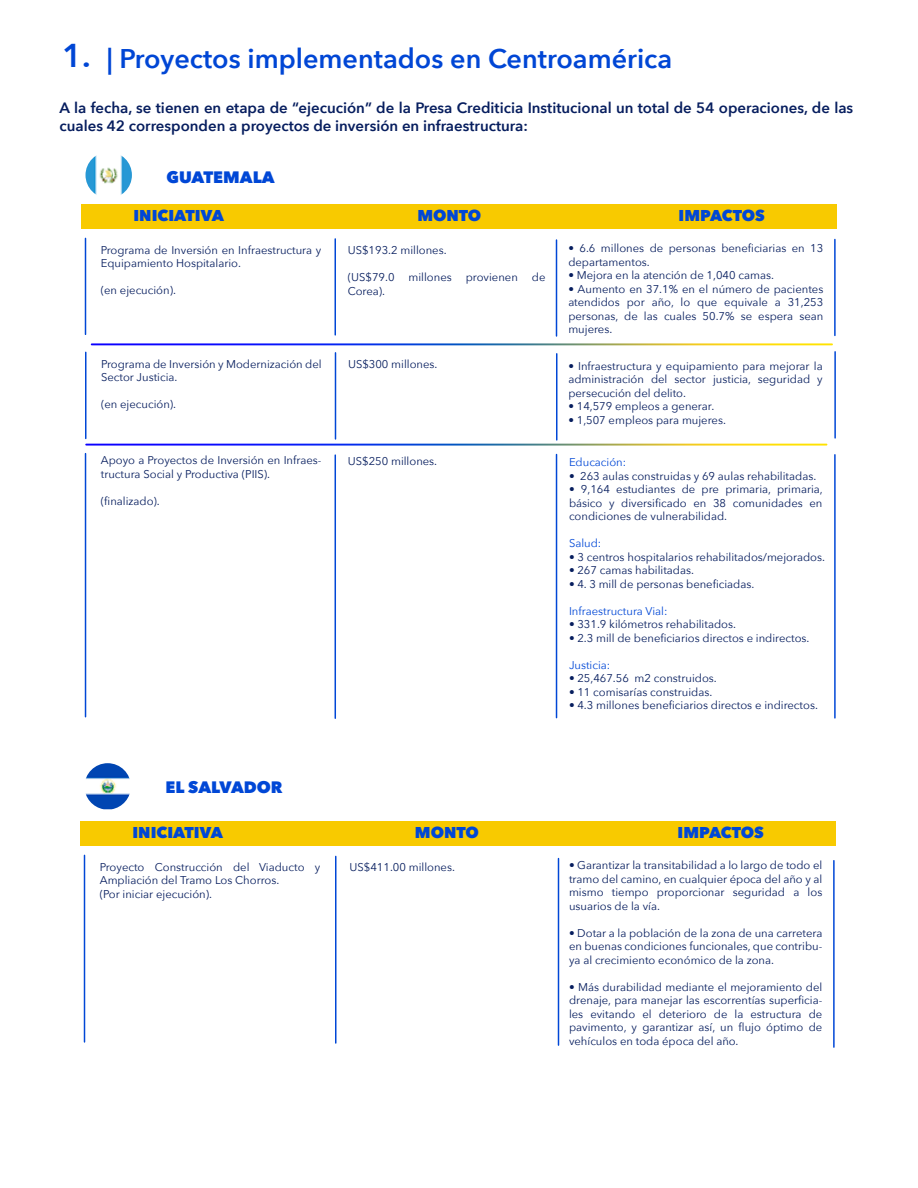
<style>
.page{position:relative;width:918px;height:1188px;background:#fff}
.page>*{position:absolute;margin:0;border:0;box-sizing:border-box;transform-origin:0 0}
.t1{font:600 27px "Avenir Next";color:#0046d5}
.t2{font:800 16.5px "Avenir Next";color:#0047d6}
.t3{font:800 15.6px "Avenir Next";color:#0047d6}
.t4{font:600 15px/18px "Avenir Next";color:#061d5e}
.t5{font:11.25px/13.5px "Avenir Next";color:#061d5e}
.t6{font:11.25px "Avenir Next";color:#0047d6}
.s1{font-size:33px}
</style>
<div class="page">
<img style="left:86px;top:152px;width:46px;height:46px;border-radius:23px">
<div style="left:81px;top:204px;width:756px;height:25px;background:#f8ca00"></div>
<hr style="left:556px;top:240px;width:1px;height:96px;background:#0047d6">
<hr style="left:335px;top:239px;width:1px;height:96px;background:#0047d6">
<hr style="left:834px;top:239px;width:2px;height:96px;background:#0047d6">
<hr style="left:85px;top:238px;width:1px;height:96px;background:#0047d6">
<svg style="left:91px;top:343px;width:742px;height:2px"></svg>
<hr style="left:556px;top:354px;width:1px;height:86px;background:#0047d6">
<hr style="left:335px;top:353px;width:1px;height:86px;background:#0047d6">
<hr style="left:834px;top:352px;width:2px;height:86px;background:#0047d6">
<hr style="left:85px;top:352px;width:2px;height:86px;background:#0047d6">
<img style="left:85px;top:763px;width:45px;height:46px">
<hr style="left:556px;top:455px;width:1px;height:263px;background:#0047d6">
<hr style="left:335px;top:455px;width:1px;height:263px;background:#0047d6">
<hr style="left:834px;top:455px;width:2px;height:263px;background:#0047d6">
<hr style="left:85px;top:454px;width:1px;height:263px;background:#0047d6">
<svg style="left:85px;top:444px;width:742px;height:2px"></svg>
<div style="left:80px;top:821px;width:756px;height:25px;background:#f8ca00"></div>
<hr style="left:558px;top:859px;width:1px;height:186px;background:#0047d6">
<hr style="left:335px;top:856px;width:2px;height:187px;background:#0047d6">
<hr style="left:833px;top:861px;width:2px;height:186px;background:#0047d6">
<hr style="left:84px;top:855px;width:1px;height:187px;background:#0047d6">
<h1 class="t1" style="left:62px;top:35px;width:612px"><span class="s1">1.</span> | Proyectos implementados en Centroamérica</h1>
<h3 class="t4" style="left:59px;top:98px;width:795px">A la fecha, se tienen en etapa de “ejecución” de la Presa Crediticia Institucional un total de 54 operaciones, de las cuales 42 corresponden a proyectos de inversión en infraestructura:</h3>
<h2 class="t2" style="left:167px;top:167px;width:110px">GUATEMALA</h2>
<h3 class="t3" style="left:133px;top:206px;width:92px">INICIATIVA</h3>
<h3 class="t3" style="left:417px;top:206px;width:65px">MONTO</h3>
<h3 class="t3" style="left:679px;top:206px;width:88px">IMPACTOS</h3>
<p class="t5" style="left:101px;top:243px;width:222px">Programa de Inversión en Infraestructura y<br>Equipamiento Hospitalario.</p>
<p class="t5" style="left:101px;top:283px;width:77px">(en ejecución).</p>
<p class="t5" style="left:568px;top:241px;width:256px">• 6.6 millones de personas beneficiarias en 13 departamentos.</p>
<p class="t5" style="left:568px;top:268px;width:207px">• Mejora en la atención de 1,040 camas.</p>
<p class="t5" style="left:568px;top:282px;width:256px;text-align:justify">• Aumento en 37.1% en el número de pacientes atendidos por año, lo que equivale a 31,253 personas, de las cuales 50.7% se espera sean mujeres.</p>
<p class="t5" style="left:348px;top:243px;width:100px">US$193.2 millones.</p>
<p class="t5" style="left:348px;top:270px;width:199px">(US$79.0 millones provienen de<br>Corea).</p>
<p class="t5" style="left:101px;top:357px;width:222px">Programa de Inversión y Modernización del<br>Sector Justicia.</p>
<p class="t5" style="left:101px;top:397px;width:77px">(en ejecución).</p>
<p class="t5" style="left:101px;top:453px;width:222px">Apoyo a Proyectos de Inversión en Infraes&shy;tructura Social y Productiva (PIIS).</p>
<p class="t5" style="left:101px;top:494px;width:61px">(finalizado).</p>
<p class="t5" style="left:348px;top:357px;width:91px">US$300 millones.</p>
<p class="t5" style="left:568px;top:359px;width:256px;text-align:justify">• Infraestructura y equipamiento para mejorar la administración del sector justicia, seguridad y persecución del delito.</p>
<p class="t5" style="left:568px;top:399px;width:147px">• 14,579 empleos a generar.</p>
<p class="t5" style="left:568px;top:413px;width:159px">• 1,507 empleos para mujeres.</p>
<p class="t5" style="left:348px;top:454px;width:91px">US$250 millones.</p>
<p class="t6" style="left:569px;top:453px;width:59px">Educación:</p>
<p class="t5" style="left:569px;top:469px;width:249px">• 263 aulas construidas y 69 aulas rehabilitadas.</p>
<p class="t5" style="left:569px;top:482px;width:255px;text-align:justify">• 9,164 estudiantes de pre primaria, primaria, básico y diversificado en 38 comunidades en condiciones de vulnerabilidad.</p>
<p class="t6" style="left:569px;top:534px;width:34px">Salud:</p>
<p class="t5" style="left:569px;top:550px;width:258px">• 3 centros hospitalarios rehabilitados/mejorados.</p>
<p class="t5" style="left:569px;top:563px;width:127px">• 267 camas habilitadas.</p>
<p class="t5" style="left:569px;top:577px;width:187px">• 4. 3 mill de personas beneficiadas.</p>
<p class="t6" style="left:569px;top:601px;width:100px">Infraestructura Vial:</p>
<p class="t5" style="left:569px;top:617px;width:169px">• 331.9 kilómetros rehabilitados.</p>
<p class="t5" style="left:569px;top:631px;width:242px">• 2.3 mill de beneficiarios directos e indirectos.</p>
<p class="t6" style="left:569px;top:655px;width:43px">Justicia:</p>
<p class="t5" style="left:569px;top:671px;width:149px">• 25,467.56 m2 construidos.</p>
<p class="t5" style="left:569px;top:685px;width:145px">• 11 comisarías construidas.</p>
<p class="t5" style="left:569px;top:698px;width:250px">• 4.3 millones beneficiarios directos e indirectos.</p>
<h2 class="t2" style="left:165px;top:777px;width:119px">EL SALVADOR</h2>
<h3 class="t3" style="left:132px;top:823px;width:92px">INICIATIVA</h3>
<h3 class="t3" style="left:415px;top:823px;width:65px">MONTO</h3>
<h3 class="t3" style="left:678px;top:823px;width:88px">IMPACTOS</h3>
<p class="t5" style="left:100px;top:860px;width:222px">Proyecto Construcción del Viaducto y<br>Ampliación del Tramo Los Chorros.<br>(Por iniciar ejecución).</p>
<p class="t5" style="left:350px;top:860px;width:107px">US$411.00 millones.</p>
<p class="t5" style="left:569px;top:858px;width:255px;text-align:justify">• Garantizar la transitabilidad a lo largo de todo el tramo del camino, en cualquier época del año y al mismo tiempo proporcionar seguridad a los usuarios de la vía.</p>
<p class="t5" style="left:569px;top:926px;width:255px;text-align:justify">• Dotar a la población de la zona de una carretera en buenas condiciones funcionales, que contribu&shy;ya al crecimiento económico de la zona.</p>
<p class="t5" style="left:569px;top:980px;width:255px;text-align:justify">• Más durabilidad mediante el mejoramiento del drenaje, para manejar las escorrentías superficia&shy;les evitando el deterioro de la estructura de pavimento, y garantizar así, un flujo óptimo de vehículos en toda época del año.</p>
</div>
